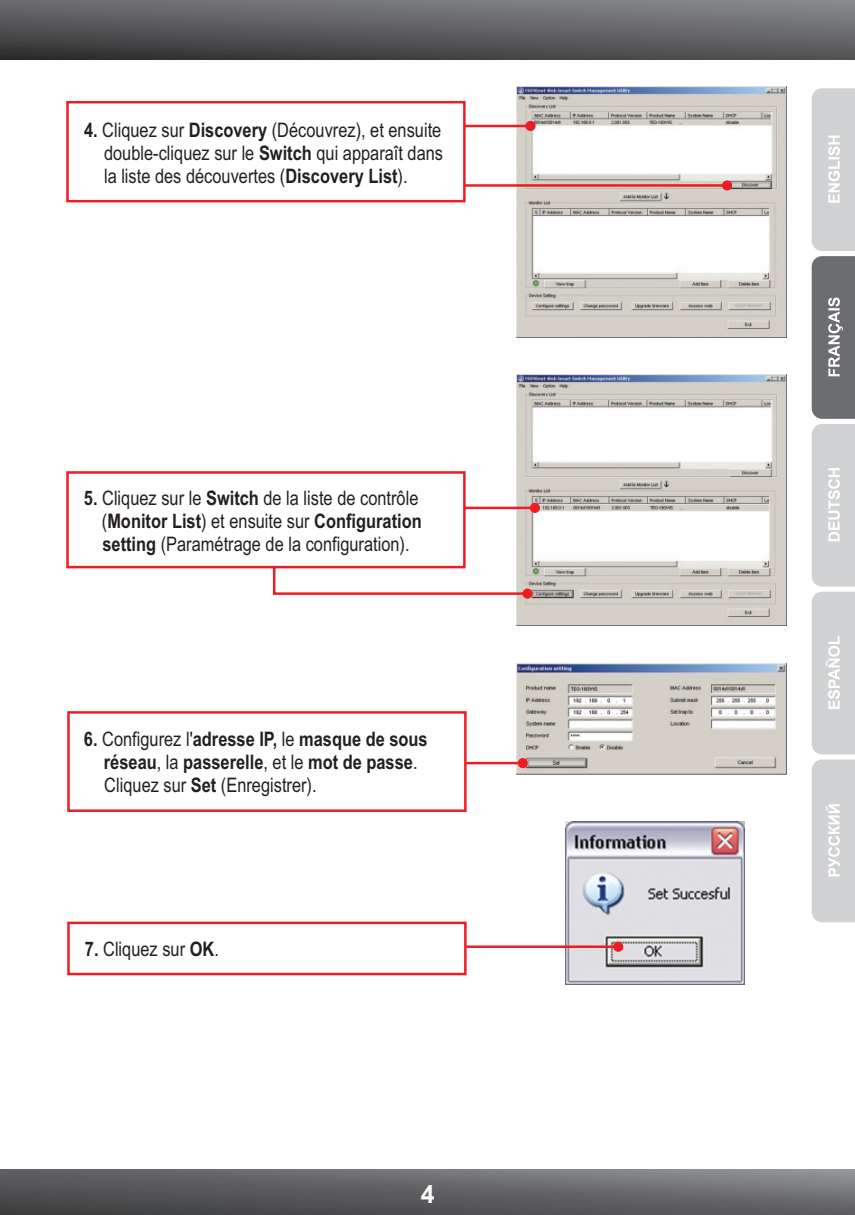
<style>
.page{position:relative;width:855px;height:1215px;background:#fff}
.page>*{position:absolute;margin:0;border:0;box-sizing:border-box;transform-origin:0 0}
.t1{font:700 25px "Arial";color:#fff}
.t2{font:20px/22.8px "Arial Narrow";color:#231f20;text-align:justify}
.t3{font:700 20px/22.8px "Arial Narrow";color:#231f20}
.s1{font-weight:700}
.s2{font-weight:400}
</style>
<div class="page">
<svg style="left:0;top:0;width:855px;height:59px;background:#5e5e61"></svg>
<svg style="left:0;top:1170px;width:855px;height:45px;background:#606163"></svg>
<svg style="left:812px;top:88px;width:43px;height:666px;background:#bdbec0"></svg>
<svg style="left:812px;top:760px;width:43px;height:162px;background:#d3d4d6"></svg>
<img style="left:517px;top:664px;width:270px;height:111px">
<img style="left:517px;top:375px;width:270px;height:250px">
<img style="left:517px;top:87px;width:270px;height:251px">
<svg style="left:467px;top:180px;width:265px;height:11px;background:#dda7a4"></svg>
<svg style="left:467px;top:121px;width:69px;height:10px"></svg>
<img style="left:565px;top:822px;width:180px;height:162px">
<svg style="left:66px;top:101px;width:401px;height:102px"></svg>
<svg style="left:66px;top:470px;width:474px;height:129px"></svg>
<svg style="left:67px;top:920px;width:556px;height:57px"></svg>
<svg style="left:67px;top:710px;width:461px;height:102px"></svg>
<p class="t2" style="left:104px;top:121px;width:341px;text-indent:-20px"><span class="s1">4.</span> Cliquez sur <span class="s1">Discovery</span> (Découvrez), et ensuite double-cliquez sur le <span class="s1">Switch</span> qui apparaît dans la liste des découvertes (<span class="s1">Discovery List</span>).</p>
<p class="t2" style="left:102px;top:489px;width:321px;text-align:left;text-indent:-18px"><span class="s1">5.</span> Cliquez sur le <span class="s1">Switch</span> de la liste de contrôle (<span class="s1">Monitor List</span>) et ensuite sur <span class="s1">Configuration setting</span> (Paramétrage de la configuration).</p>
<p class="t3" style="left:104px;top:730px;width:325px;text-indent:-20px">6. <span class="s2">Configurez l'</span>adresse IP, <span class="s2">le</span> masque de sous réseau<span class="s2">, la</span> passerelle<span class="s2">, et le</span> mot de passe<span class="s2">.<br>Cliquez sur</span> Set <span class="s2">(Enregistrer).</span></p>
<p class="t2" style="left:85px;top:939px;width:135px"><span class="s1">7.</span> Cliquez sur <span class="s1">OK</span>.</p>
<p class="t1" style="left:421px;top:1185px;width:15px">4</p>
</div>
